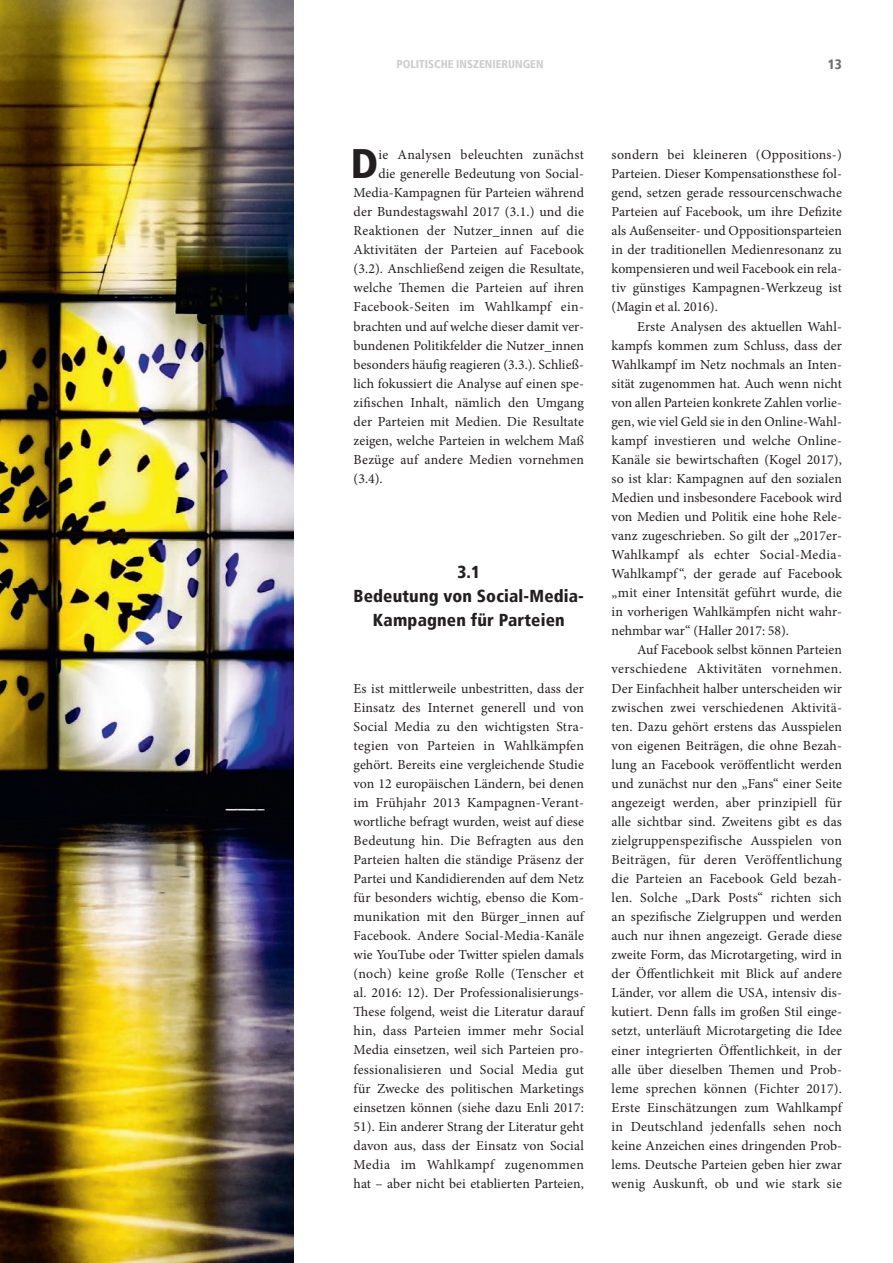
<style>
.page{position:relative;width:893px;height:1263px;background:#fff}
.page>*{position:absolute;margin:0;border:0;box-sizing:border-box;transform-origin:0 0}
.t1{font:900 condensed 41.1px "Frutiger LT Pro";color:#231f20}
.t2{font:900 condensed 17.25px/24px "Frutiger LT Pro";letter-spacing:.01em;color:#231f20;text-align:center}
.t3{font:13.8px/19px "Minion Pro";letter-spacing:.005em;color:#231f20;text-align:justify}
.t4{font:13.8px "Minion Pro";letter-spacing:.025em;color:#231f20}
.t5{font:900 condensed 13.5px "Frutiger LT Pro";color:#6c6d70}
.t6{font:900 condensed 11.25px "Frutiger LT Pro";color:#cdced0}
</style>
<div class="page">
<img style="left:0;top:0;width:293px;height:1263px">
<p class="t6" style="left:397px;top:58px;width:149px">POLITISCHE INSZENIERUNGEN</p>
<p class="t5" style="left:828px;top:56px;width:16px">13</p>
<h1 class="t1" style="left:351px;top:139px;width:29px">D</h1>
<p class="t4" style="left:378px;top:145px;width:207px">ie Analysen beleuchten zunächst</p>
<p class="t3" style="left:378px;top:164px;width:207px">die generelle Bedeutung von Social-</p>
<p class="t3" style="left:354px;top:183px;width:232px">Media-Kampagnen für Parteien während</p>
<p class="t3" style="left:354px;top:202px;width:232px">der Bundestagswahl 2017 (3.1.) und die</p>
<p class="t3" style="left:354px;top:221px;width:232px">Reaktionen der Nutzer_innen auf die</p>
<p class="t3" style="left:354px;top:240px;width:232px">Aktivitäten der Parteien auf Facebook</p>
<p class="t3" style="left:354px;top:259px;width:232px">(3.2). Anschließend zeigen die Resultate,</p>
<p class="t3" style="left:354px;top:278px;width:232px">welche Themen die Parteien auf ihren</p>
<p class="t4" style="left:354px;top:298px;width:232px">Facebook-Seiten im Wahlkampf ein-</p>
<p class="t3" style="left:354px;top:317px;width:232px">brachten und auf welche dieser damit ver-</p>
<p class="t3" style="left:354px;top:336px;width:232px">bundenen Politikfelder die Nutzer_innen</p>
<p class="t3" style="left:354px;top:355px;width:232px">besonders häufig reagieren (3.3.). Schließ-</p>
<p class="t3" style="left:354px;top:374px;width:232px">lich fokussiert die Analyse auf einen spe-</p>
<p class="t3" style="left:354px;top:393px;width:232px">zifischen Inhalt, nämlich den Umgang</p>
<p class="t3" style="left:354px;top:412px;width:232px">der Parteien mit Medien. Die Resultate</p>
<p class="t3" style="left:354px;top:431px;width:232px">zeigen, welche Parteien in welchem Maß</p>
<p class="t3" style="left:354px;top:450px;width:232px">Bezüge auf andere Medien vornehmen</p>
<p class="t3" style="left:354px;top:469px;width:31px">(3.4).</p>
<p class="t2" style="left:354px;top:560px;width:232px">3.1<br>Bedeutung von Social-Media-<br>Kampagnen für Parteien</p>
<p class="t3" style="left:354px;top:679px;width:232px">Es ist mittlerweile unbestritten, dass der Einsatz des Internet generell und von Social Media zu den wichtigsten Stra&shy;tegien von Parteien in Wahlkämpfen gehört. Bereits eine vergleichende Studie von 12 europäischen Ländern, bei denen im Frühjahr 2013 Kampagnen-Verant&shy;wortliche befragt wurden, weist auf diese Bedeutung hin. Die Befragten aus den Parteien halten die ständige Präsenz der Partei und Kandidierenden auf dem Netz für besonders wichtig, ebenso die Kom&shy;munikation mit den Bürger_innen auf Facebook. Andere Social-Media-Kanäle wie YouTube oder Twitter spielen damals (noch) keine große Rolle (Tenscher et al. 2016: 12). Der Professionalisierungs-These folgend, weist die Literatur darauf hin, dass Parteien immer mehr Social Media einsetzen, weil sich Parteien pro&shy;fessionalisieren und Social Media gut für Zwecke des politischen Marketings einsetzen können (siehe dazu Enli 2017:<br>51). Ein anderer Strang der Literatur geht davon aus, dass der Einsatz von Social Media im Wahlkampf zugenommen hat – aber nicht bei etablierten Parteien,</p>
<p class="t3" style="left:612px;top:145px;width:232px">sondern bei kleineren (Oppositions-)<br>Parteien. Dieser Kompensationsthese fol&shy;gend, setzen gerade ressourcenschwache Parteien auf Facebook, um ihre Defizite als Außenseiter- und Oppositionsparteien in der traditionellen Medienresonanz zu kompensieren und weil Facebook ein rela&shy;tiv günstiges Kampagnen-Werkzeug ist (Magin et al. 2016).</p>
<p class="t3" style="left:612px;top:317px;width:232px;text-indent:26px">Erste Analysen des aktuellen Wahl&shy;kampfs kommen zum Schluss, dass der Wahlkampf im Netz nochmals an Inten&shy;sität zugenommen hat. Auch wenn nicht von allen Parteien konkrete Zahlen vorlie&shy;gen, wie viel Geld sie in den Online-Wahl&shy;kampf investieren und welche Online-Kanäle sie bewirtschaften (Kogel 2017), so ist klar: Kampagnen auf den sozialen Medien und insbesondere Facebook wird von Medien und Politik eine hohe Rele&shy;vanz zugeschrieben. So gilt der „2017er-Wahlkampf als echter Social-Media-Wahlkampf “, der gerade auf Facebook „mit einer Intensität geführt wurde, die in vorherigen Wahlkämpfen nicht wahr&shy;nehmbar war“ (Haller 2017: 58).</p>
<p class="t3" style="left:612px;top:640px;width:232px;text-indent:26px">Auf Facebook selbst können Parteien verschiedene Aktivitäten vornehmen.<br>Der Einfachheit halber unterscheiden wir zwischen zwei verschiedenen Aktivitä&shy;ten. Dazu gehört erstens das Ausspielen von eigenen Beiträgen, die ohne Bezah&shy;lung an Facebook veröffentlicht werden und zunächst nur den „Fans“ einer Seite angezeigt werden, aber prinzipiell für alle sichtbar sind. Zweitens gibt es das zielgruppenspezifische Ausspielen von Beiträgen, für deren Veröffentlichung die Parteien an Facebook Geld bezah&shy;len. Solche „Dark Posts“ richten sich an spezifische Zielgruppen und werden auch nur ihnen angezeigt. Gerade diese zweite Form, das Microtargeting, wird in der Öffentlichkeit mit Blick auf andere Länder, vor allem die USA, intensiv dis&shy;kutiert. Denn falls im großen Stil einge&shy;setzt, unterläuft Microtargeting die Idee einer integrierten Öffentlichkeit, in der alle über dieselben Themen und Prob&shy;leme sprechen können (Fichter 2017).<br>Erste Einschätzungen zum Wahlkampf in Deutschland jedenfalls sehen noch keine Anzeichen eines dringenden Prob&shy;lems. Deutsche Parteien geben hier zwar wenig Auskunft, ob und wie stark sie</p>
</div>
